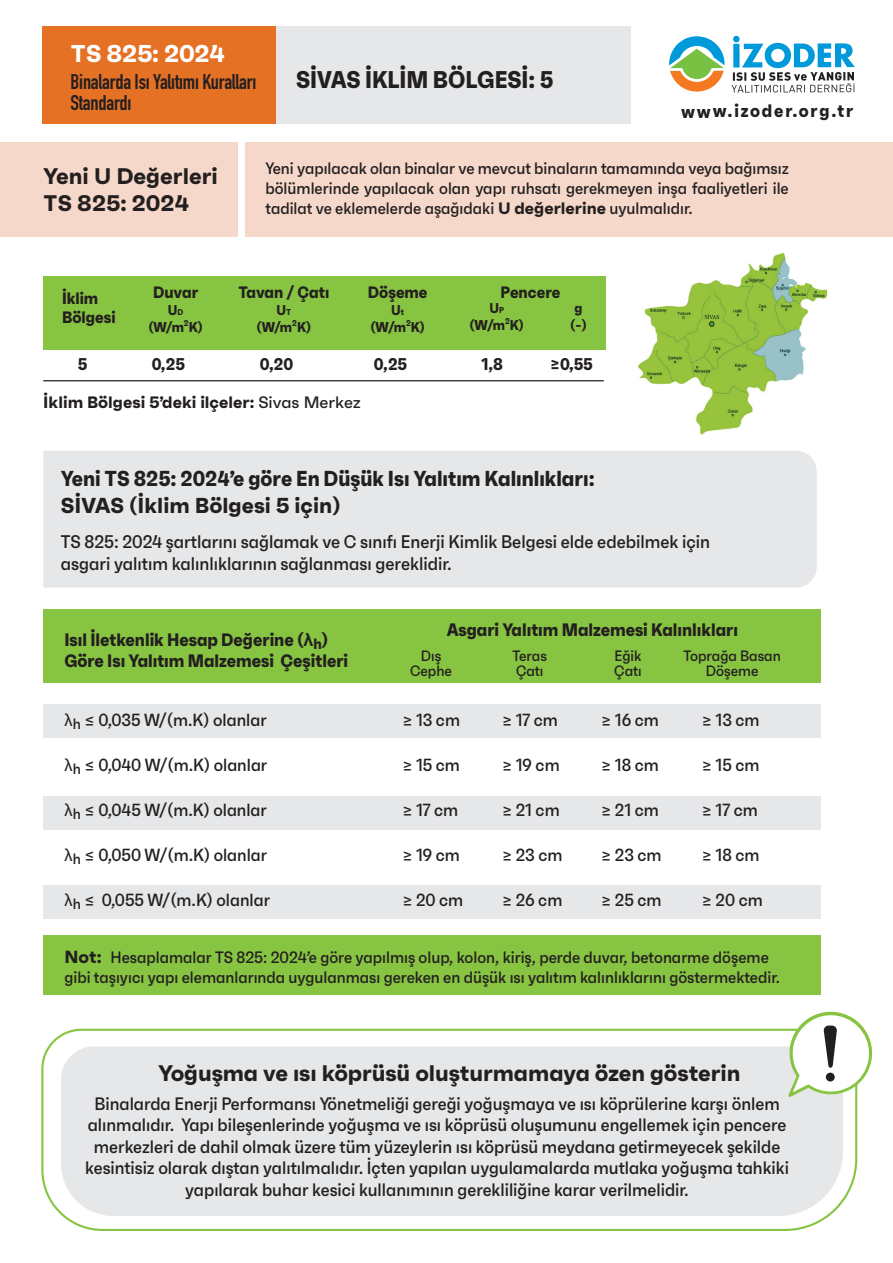
<style>
.page{position:relative;width:893px;height:1263px;background:#fff}
.page>*{position:absolute;margin:0;border:0;box-sizing:border-box;transform-origin:0 0}
.t1{font:700 24.3px "Faktum";color:#fff}
.t2{font:700 24.15px "Faktum Con";color:#231f20}
.t3{font:700 22.5px/27px "Faktum";letter-spacing:-.005em;color:#231f20}
.t4{font:700 21.6px "Faktum Con";color:#231f20}
.t5{font:700 21.6px "Faktum";color:#231f20}
.t6{font:700 21px/21px "DIN Condensed";letter-spacing:-.01em;color:#231f20}
.t7{font:500 18.3px/21.9px "Faktum Con";color:#231f20}
.t8{font:500 18px/21.6px "Faktum Con";color:#231f20;text-align:center}
.t9{font:700 18px/21.6px "Faktum Con";color:#231f20}
.t10{font:700 18px "Faktum Con";letter-spacing:.095em;color:#231f20}
.t11{font:500 17.55px "Faktum Con";color:#231f20}
.t12{font:700 16.95px "Faktum Con";color:#231f20}
.t13{font:500 16.5px/19.8px "Faktum Con";color:#231f20;text-align:justify}
.t14{font:700 16.5px/19.8px "Faktum Con";color:#231f20}
.t15{font:700 16.5px "Faktum";color:#231f20}
.t16{font:500 15px/15px "Faktum Con";color:#231f20;text-align:center}
.t17{font:700 14.1px/17px "Faktum Con";color:#231f20;text-align:center}
.s1{font-family:"Faktum";font-weight:700}
.s2{font-size:8.55px}
.s3{font-weight:500}
.s4{font-family:"Arial"}
.s5{font-family:"Myriad Pro";font-weight:400}
.s6{font-family:"Faktum";font-weight:700;font-size:17.55px}
</style>
<div class="page">
<div style="left:0;top:142px;width:238px;height:94px;background:#f5d8c9"></div>
<div style="left:245px;top:142px;width:648px;height:95px;background:#f5d8c9"></div>
<div style="left:43px;top:276px;width:563px;height:74px;background:#87c441"></div>
<hr style="left:43px;top:380px;width:561px;height:1px;background:#231f20">
<div style="left:42px;top:26px;width:589px;height:98px;background:#e6e7e9"></div>
<div style="left:42px;top:26px;width:234px;height:98px;background:#e57125"></div>
<img style="left:637px;top:252px;width:191px;height:183px">
<div style="left:43px;top:451px;width:774px;height:137px;background:#e6e7e9"></div>
<div style="left:43px;top:936px;width:777px;height:59px;background:#87c441"></div>
<div style="left:43px;top:705px;width:777px;height:33px;background:#e6e7e9"></div>
<div style="left:43px;top:796px;width:777px;height:33px;background:#e6e7e9"></div>
<div style="left:43px;top:886px;width:777px;height:33px;background:#e6e7e9"></div>
<div style="left:43px;top:609px;width:777px;height:73px;background:#87c441"></div>
<svg style="left:41px;top:1028px;width:817px;height:203px"></svg>
<div style="left:61px;top:1046px;width:782px;height:170px;background:#e6e7e9"></div>
<svg style="left:788px;top:1012px;width:84px;height:85px"></svg>
<div style="left:826px;top:1073px;width:9px;height:8px;background:#231f20;border-radius:50%"></div>
<svg style="left:669px;top:36px;width:56px;height:56px"></svg>
<svg style="left:732px;top:36px;width:123px;height:57px"></svg>
<h1 class="t1" style="left:71px;top:38px;width:156px">TS 825: 2024</h1>
<p class="t6" style="left:71px;top:71px;width:187px">Binalarda Isı Yalıtımı Kuralları<br>Standardı</p>
<h2 class="t2" style="left:296px;top:64px;width:258px">SİVAS İKLİM BÖLGESİ: 5</h2>
<p class="t10" style="left:681px;top:99px;width:174px">www.izoder.org.tr</p>
<p class="t3" style="left:43px;top:162px;width:176px">Yeni U Değerleri<br>TS 825: 2024</p>
<p class="t13" style="left:265px;top:158px;width:525px">Yeni yapılacak olan binalar ve mevcut binaların tamamında veya bağımsız bölümlerinde yapılacak olan yapı ruhsatı gerekmeyen inşa faaliyetleri ile tadilat ve eklemelerde aşağıdaki <span class="s1">U değerlerine</span> uyulmalıdır.</p>
<p class="t14" style="left:62px;top:288px;width:55px">İklim<br>Bölgesi</p>
<p class="t14" style="left:153px;top:282px;width:47px">Duvar</p>
<p class="t17" style="left:148px;top:301px;width:56px">U<span class="s2">D </span>(W/m<sup>2</sup>K)</p>
<p class="t14" style="left:238px;top:282px;width:93px">Tavan / Çatı</p>
<p class="t17" style="left:257px;top:301px;width:56px">U<span class="s2">T </span>(W/m<sup>2</sup>K)</p>
<p class="t14" style="left:368px;top:282px;width:61px">Döşeme</p>
<p class="t17" style="left:370px;top:301px;width:56px">U<span class="s2">t </span>(W/m<sup>2</sup>K)</p>
<p class="t14" style="left:501px;top:282px;width:61px">Pencere</p>
<p class="t17" style="left:469px;top:299px;width:56px">U<span class="s2">P </span>(W/m<sup>2</sup>K)</p>
<p class="t17" style="left:570px;top:299px;width:18px">g (-)</p>
<p class="t12" style="left:78px;top:353px;width:11px">5</p>
<p class="t12" style="left:152px;top:353px;width:35px">0,25</p>
<p class="t12" style="left:260px;top:353px;width:35px">0,20</p>
<p class="t12" style="left:374px;top:353px;width:35px">0,25</p>
<p class="t12" style="left:481px;top:353px;width:23px">1,8</p>
<p class="t12" style="left:550px;top:353px;width:44px">≥0,55</p>
<p class="t15" style="left:43px;top:391px;width:319px">İklim Bölgesi 5’deki ilçeler: <span class="s3">Sivas Merkez</span></p>
<p class="t4" style="left:61px;top:465px;width:535px">Yeni TS 825: 2024’e göre En Düşük Isı Yalıtım Kalınlıkları:</p>
<p class="t5" style="left:61px;top:491px;width:281px">SİVAS (İklim Bölgesi 5 için)</p>
<p class="t7" style="left:61px;top:530px;width:651px">TS 825: 2024 şartlarını sağlamak ve C sınıfı Enerji Kimlik Belgesi elde edebilmek için asgari yalıtım kalınlıklarının sağlanması gereklidir.</p>
<p class="t9" style="left:64px;top:628px;width:285px">Isıl İletkenlik Hesap Değerine (<span class="s4">λ</span><sub>h</sub>)<br>Göre Isı Yalıtım Malzemesi Çeşitleri</p>
<p class="t9" style="left:447px;top:618px;width:293px">Asgari Yalıtım Malzemesi Kalınlıkları</p>
<p class="t16" style="left:410px;top:648px;width:43px">Dış<br>Cephe</p>
<p class="t16" style="left:513px;top:648px;width:36px;text-align:left">Teras<br>Çatı</p>
<p class="t16" style="left:614px;top:648px;width:29px;text-align:left">Eğik<br>Çatı</p>
<p class="t16" style="left:684px;top:648px;width:99px">Toprağa Basan<br>Döşeme</p>
<p class="t11" style="left:64px;top:709px;width:204px"><span class="s5">λ</span><sub>h</sub> ≤ 0,035 W/(m.K) olanlar</p>
<p class="t11" style="left:402px;top:709px;width:60px">≥ 13 cm</p>
<p class="t11" style="left:502px;top:709px;width:58px">≥ 17 cm</p>
<p class="t11" style="left:601px;top:709px;width:59px">≥ 16 cm</p>
<p class="t11" style="left:702px;top:709px;width:60px">≥ 13 cm</p>
<p class="t11" style="left:64px;top:754px;width:204px"><span class="s5">λ</span><sub>h</sub> ≤ 0,040 W/(m.K) olanlar</p>
<p class="t11" style="left:402px;top:754px;width:59px">≥ 15 cm</p>
<p class="t11" style="left:502px;top:754px;width:59px">≥ 19 cm</p>
<p class="t11" style="left:601px;top:754px;width:59px">≥ 18 cm</p>
<p class="t11" style="left:702px;top:754px;width:59px">≥ 15 cm</p>
<p class="t11" style="left:64px;top:799px;width:204px"><span class="s5">λ</span><sub>h</sub> ≤ 0,045 W/(m.K) olanlar</p>
<p class="t11" style="left:402px;top:799px;width:58px">≥ 17 cm</p>
<p class="t11" style="left:502px;top:799px;width:59px">≥ 21 cm</p>
<p class="t11" style="left:601px;top:799px;width:59px">≥ 21 cm</p>
<p class="t11" style="left:702px;top:799px;width:58px">≥ 17 cm</p>
<p class="t11" style="left:64px;top:844px;width:204px"><span class="s5">λ</span><sub>h</sub> ≤ 0,050 W/(m.K) olanlar</p>
<p class="t11" style="left:402px;top:844px;width:59px">≥ 19 cm</p>
<p class="t11" style="left:502px;top:844px;width:62px">≥ 23 cm</p>
<p class="t11" style="left:601px;top:844px;width:62px">≥ 23 cm</p>
<p class="t11" style="left:702px;top:844px;width:59px">≥ 18 cm</p>
<p class="t11" style="left:64px;top:889px;width:207px"><span class="s5">λ</span><sub>h</sub> ≤ 0,055 W/(m.K) olanlar</p>
<p class="t11" style="left:402px;top:889px;width:63px">≥ 20 cm</p>
<p class="t11" style="left:502px;top:889px;width:62px">≥ 26 cm</p>
<p class="t11" style="left:601px;top:889px;width:62px">≥ 25 cm</p>
<p class="t11" style="left:702px;top:889px;width:63px">≥ 20 cm</p>
<p class="t13" style="left:64px;top:947px;width:717px"><span class="s6">Not:</span> Hesaplamalar TS 825: 2024’e göre yapılmış olup, kolon, kiriş, perde duvar, betonarme döşeme gibi taşıyıcı yapı elemanlarında uygulanması gereken en düşük ısı yalıtım kalınlıklarını göstermektedir.</p>
<p class="t3" style="left:158px;top:1059px;width:584px">Yoğuşma ve ısı köprüsü oluşturmamaya özen gösterin</p>
<p class="t8" style="left:85px;top:1092px;width:705px">Binalarda Enerji Performansı Yönetmeliği gereği yoğuşmaya ve ısı köprülerine karşı önlem alınmalıdır. Yapı bileşenlerinde yoğuşma ve ısı köprüsü oluşumunu engellemek için pencere merkezleri de dahil olmak üzere tüm yüzeylerin ısı köprüsü meydana getirmeyecek şekilde kesintisiz olarak dıştan yalıtılmalıdır. İçten yapılan uygulamalarda mutlaka yoğuşma tahkiki yapılarak buhar kesici kullanımının gerekliliğine karar verilmelidir.</p>
</div>
